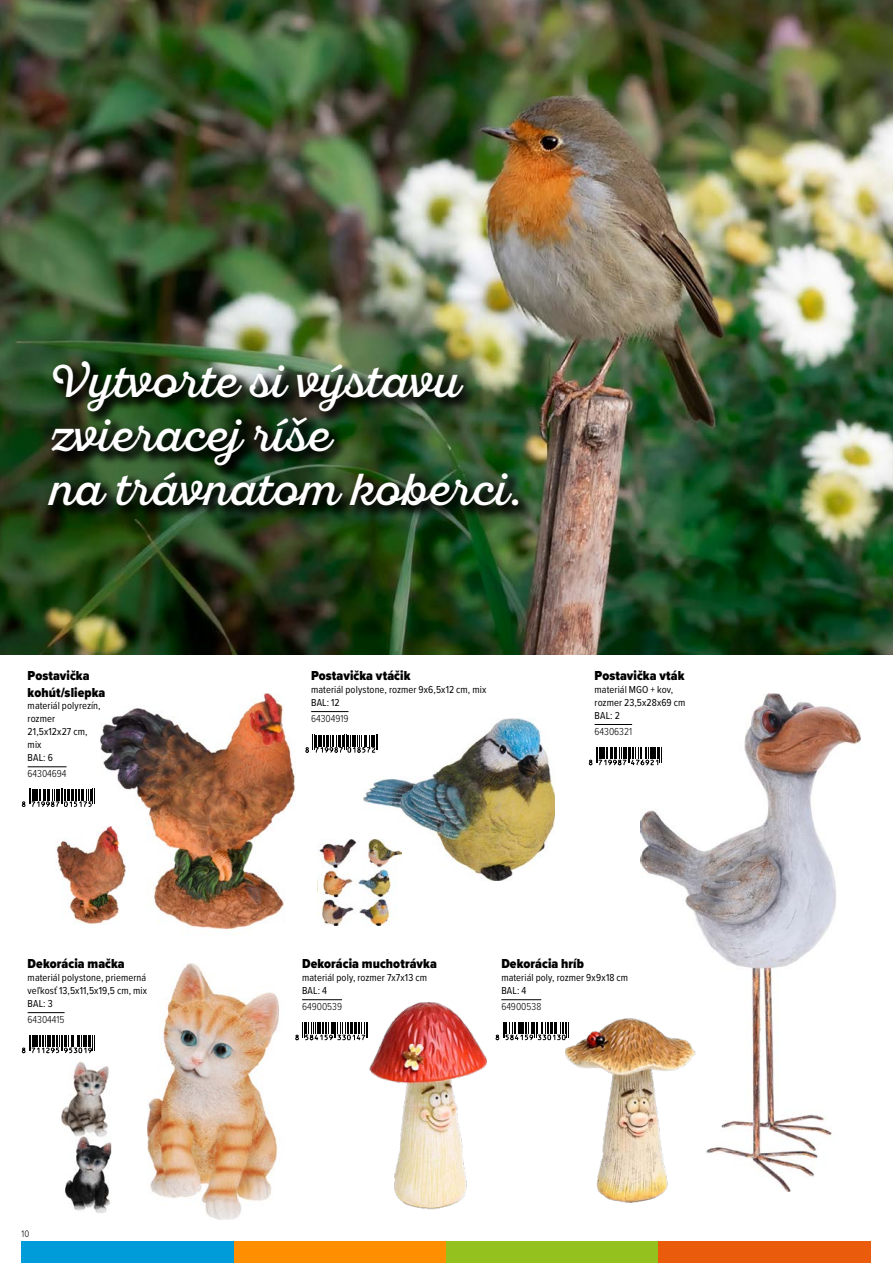
<style>
.page{position:relative;width:893px;height:1263px;background:#fff}
.page>*{position:absolute;margin:0;border:0;box-sizing:border-box;transform-origin:0 0}
.t1{font:44.7px/53.6px "Sant Elia Script";letter-spacing:.01em;color:#fff}
.t2{font:900 13.5px/16.5px "Proxima Nova Cond";letter-spacing:.005em;color:#000}
.t3{font:10.5px/12.9px "Proxima Nova Cond";letter-spacing:.01em;color:#000}
.t4{font:300 10.5px "Proxima Nova Cond";color:#000}
.t5{font:300 9.75px "Proxima Nova Cond";color:#000}
</style>
<div class="page">
<div style="left:21px;top:1242px;width:213px;height:21px;background:#009cda"></div>
<div style="left:234px;top:1242px;width:212px;height:21px;background:#ff8e00"></div>
<div style="left:446px;top:1242px;width:213px;height:21px;background:#95c11f"></div>
<div style="left:659px;top:1242px;width:212px;height:21px;background:#ea5b0b"></div>
<img style="left:369px;top:1002px;width:119px;height:208px">
<img style="left:641px;top:693px;width:219px;height:498px">
<img style="left:147px;top:964px;width:132px;height:255px">
<img style="left:364px;top:719px;width:191px;height:161px">
<img style="left:318px;top:840px;width:83px;height:86px">
<img style="left:101px;top:693px;width:195px;height:237px">
<img style="left:56px;top:827px;width:73px;height:97px">
<img style="left:61px;top:1061px;width:50px;height:152px">
<img style="left:0;top:0;width:893px;height:655px">
<img style="left:566px;top:1002px;width:131px;height:201px">
<hr style="left:501px;top:999px;width:40px;height:1px;background:#000">
<hr style="left:302px;top:999px;width:40px;height:1px;background:#000">
<hr style="left:595px;top:724px;width:37px;height:1px;background:#000">
<hr style="left:28px;top:1012px;width:37px;height:1px;background:#000">
<hr style="left:311px;top:711px;width:37px;height:1px;background:#000">
<hr style="left:28px;top:766px;width:39px;height:1px;background:#000">
<div style="left:45px;top:358px;width:488px;height:162px;background:#000;opacity:.75"></div>
<div style="left:45px;top:358px;width:485px;height:159px;background:#000;opacity:.75"></div>
<div style="left:495px;top:1021px;width:78px;height:19px;background:#fff"></div>
<svg style="left:496px;top:1022px;width:73px;height:18px"></svg>
<div style="left:295px;top:1021px;width:78px;height:19px;background:#fff"></div>
<svg style="left:295px;top:1022px;width:73px;height:18px"></svg>
<div style="left:588px;top:746px;width:78px;height:19px;background:#fff"></div>
<svg style="left:589px;top:747px;width:73px;height:18px"></svg>
<svg style="left:22px;top:789px;width:73px;height:18px"></svg>
<div style="left:305px;top:734px;width:78px;height:19px;background:#fff"></div>
<svg style="left:305px;top:734px;width:73px;height:19px"></svg>
<svg style="left:22px;top:1035px;width:73px;height:18px"></svg>
<h1 class="t1" style="left:49px;top:355px;width:475px">Vytvorte si výstavu zvieracej ríše<br>na trávnatom koberci.</h1>
<p class="t2" style="left:28px;top:667px;width:79px">Postavička kohút/sliepka</p>
<p class="t3" style="left:28px;top:699px;width:75px">materiál polyrezín, rozmer<br>21,5x12x27 cm, mix<br>BAL: 6</p>
<p class="t4" style="left:28px;top:766px;width:40px">64304694</p>
<p class="t2" style="left:311px;top:667px;width:101px">Postavička vtáčik</p>
<p class="t3" style="left:311px;top:682px;width:177px">materiál polystone, rozmer 9x6,5x12 cm, mix<br>BAL: 12</p>
<p class="t4" style="left:311px;top:711px;width:39px">64304919</p>
<p class="t2" style="left:595px;top:667px;width:91px">Postavička vták</p>
<p class="t3" style="left:595px;top:682px;width:92px">materiál MGO + kov, rozmer 23,5x28x69 cm<br>BAL: 2</p>
<p class="t4" style="left:595px;top:724px;width:39px">64306321</p>
<p class="t2" style="left:28px;top:955px;width:99px">Dekorácia mačka</p>
<p class="t3" style="left:28px;top:970px;width:121px;text-align:justify">materiál polystone, priemerná veľkosť 13,5x11,5x19,5 cm, mix BAL: 3</p>
<p class="t4" style="left:28px;top:1012px;width:38px">64304415</p>
<p class="t5" style="left:22px;top:1227px;width:9px">10</p>
<p class="t2" style="left:302px;top:955px;width:136px">Dekorácia muchotrávka</p>
<p class="t3" style="left:302px;top:970px;width:126px">materiál poly, rozmer 7x7x13 cm<br>BAL: 4</p>
<p class="t4" style="left:302px;top:999px;width:41px">64900539</p>
<p class="t2" style="left:501px;top:955px;width:84px">Dekorácia hríb</p>
<p class="t3" style="left:501px;top:970px;width:128px">materiál poly, rozmer 9x9x18 cm<br>BAL: 4</p>
<p class="t4" style="left:501px;top:999px;width:41px">64900538</p>
</div>
